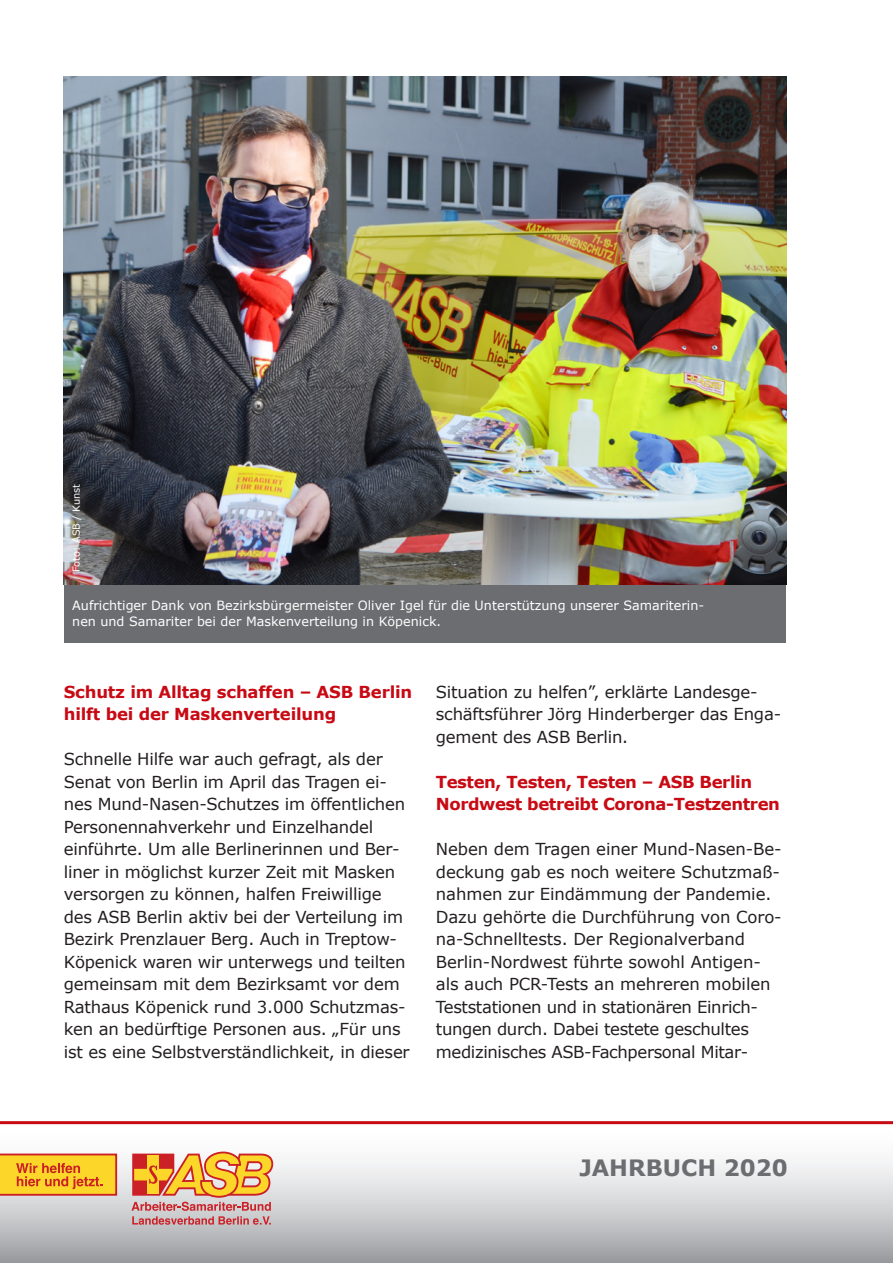
<style>
.page{position:relative;width:893px;height:1263px;background:#fff}
.page>*{position:absolute;margin:0;border:0;box-sizing:border-box;transform-origin:0 0}
.t1{font:700 22.5px "Verdana";color:#6c6d70}
.Inhalt_Text{font:16.5px/22.5px "Verdana";letter-spacing:-.01em;color:#231f20}
.Inhalt_Text-2{font:700 16.5px/22.5px "Verdana";letter-spacing:-.025em;color:#c80a14}
.BU_BIlderbox{font:12.75px/16.5px "Verdana";color:#fff}
.BU_BIlderbox-2{font:9.75px "Verdana";color:#fff}
</style>
<div class="page">
<div style="left:0;top:1124px;width:893px;height:139px;background:linear-gradient(to bottom,#fff,#a3a4a8)"></div>
<hr style="left:0;top:1121px;width:893px;height:3px;background:#c80a14">
<svg style="left:0;top:1153px;width:117px;height:43px;background:#f0ae2c"></svg>
<svg style="left:131px;top:1151px;width:142px;height:74px;background:#dfa275"></svg>
<img style="left:64px;top:77px;width:722px;height:508px">
<div style="left:64px;top:585px;width:722px;height:57px;background:#6c6d70"></div>
<p class="BU_BIlderbox-2" style="left:70px;top:572px;width:89px;rotate:-90deg">Foto: ASB / Kunst</p>
<p class="BU_BIlderbox" style="left:72px;top:596px;width:633px">Aufrichtiger Dank von Bezirksbürgermeister Oliver Igel für die Unterstützung unserer Samariterin&shy;nen und Samariter bei der Maskenverteilung in Köpenick.</p>
<p class="Inhalt_Text-2" style="left:64px;top:680px;width:350px">Schutz im Alltag schaffen – ASB Berlin hilft bei der Maskenverteilung</p>
<p class="Inhalt_Text" style="left:64px;top:747px;width:347px">Schnelle Hilfe war auch gefragt, als der Senat von Berlin im April das Tragen ei&shy;nes Mund-Nasen-Schutzes im öffentlichen Personennahverkehr und Einzelhandel einführte. Um alle Berlinerinnen und Ber&shy;liner in möglichst kurzer Zeit mit Masken versorgen zu können, halfen Freiwillige des ASB Berlin aktiv bei der Verteilung im Bezirk Prenzlauer Berg. Auch in Treptow-Köpenick waren wir unterwegs und teilten gemeinsam mit dem Bezirksamt vor dem Rathaus Köpenick rund 3.000 Schutzmas&shy;ken an bedürftige Personen aus. „Für uns ist es eine Selbstverständlichkeit, in dieser</p>
<p class="Inhalt_Text" style="left:436px;top:680px;width:347px">Situation zu helfen”, erklärte Landesge&shy;schäftsführer Jörg Hinderberger das Enga&shy;gement des ASB Berlin.</p>
<p class="Inhalt_Text-2" style="left:436px;top:770px;width:346px">Testen, Testen, Testen – ASB Berlin<br>Nordwest betreibt Corona-Testzentren</p>
<p class="Inhalt_Text" style="left:436px;top:837px;width:347px;text-align:justify">Neben dem Tragen einer Mund-Nasen-Be&shy;deckung gab es noch weitere Schutzmaß&shy;nahmen zur Eindämmung der Pandemie.</p>
<p class="Inhalt_Text" style="left:436px;top:905px;width:347px">Dazu gehörte die Durchführung von Coro&shy;na-Schnelltests. Der Regionalverband</p>
<p class="Inhalt_Text" style="left:436px;top:950px;width:336px">Berlin-Nordwest führte sowohl Antigen&shy;als auch PCR-Tests an mehreren mobilen Teststationen und in stationären Einrich&shy;tungen durch. Dabei testete geschultes medizinisches ASB-Fachpersonal Mitar-</p>
<p class="t1" style="left:579px;top:1154px;width:210px">JAHRBUCH 2020</p>
</div>
